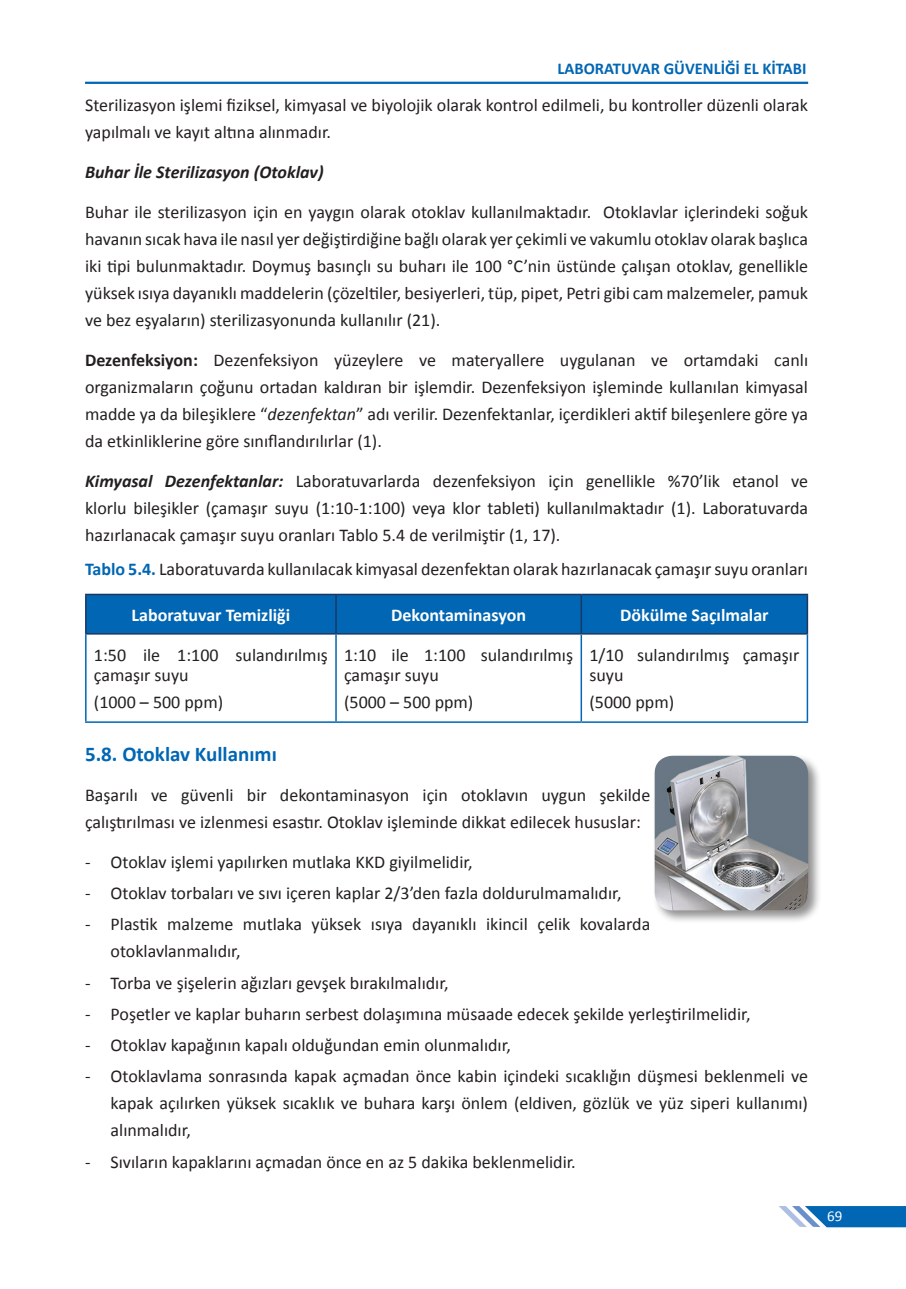
<style>
.page{position:relative;width:906px;height:1289px;background:#fff}
.page>*{position:absolute;margin:0;border:0;box-sizing:border-box;transform-origin:0 0}
.t1{font:700 21px "Calibri";color:#0166b3}
.t2{font:18px/27px "Calibri";color:#231f20}
.t3{font:700 18px "Calibri";color:#fff}
.t4{font:italic 700 18px "Calibri";color:#231f20}
.t5{font:700 16.5px "Calibri";color:#0166b3}
.t6{font:15px "Calibri";color:#fff}
.s1{font-weight:700}
.s2{font-style:italic}
.s3{font-weight:700;font-style:italic}
.s4{font-weight:700;color:#0166b3}
</style>
<div class="page">
<svg style="left:779px;top:1206px;width:127px;height:21px"></svg>
<hr style="left:85px;top:82px;width:723px;height:2px;background:#0166b3">
<div style="left:87px;top:595px;width:719px;height:38px;background:#0166b3"></div>
<hr style="left:85px;top:595px;width:2px;height:38px;background:#1a3763">
<hr style="left:335px;top:595px;width:2px;height:38px;background:#1a3763">
<hr style="left:580px;top:595px;width:2px;height:38px;background:#1a3763">
<hr style="left:806px;top:595px;width:2px;height:38px;background:#1a3763">
<hr style="left:85px;top:593px;width:251px;height:2px;background:#1a3763">
<hr style="left:336px;top:593px;width:245px;height:2px;background:#1a3763">
<hr style="left:581px;top:593px;width:227px;height:2px;background:#1a3763">
<hr style="left:85px;top:633px;width:251px;height:1px;background:#1a3763">
<hr style="left:336px;top:633px;width:245px;height:1px;background:#1a3763">
<hr style="left:581px;top:633px;width:227px;height:1px;background:#1a3763">
<hr style="left:85px;top:634px;width:2px;height:87px;background:#0166b3">
<hr style="left:85px;top:721px;width:251px;height:2px;background:#0166b3">
<hr style="left:335px;top:634px;width:2px;height:87px;background:#0166b3">
<hr style="left:580px;top:634px;width:2px;height:87px;background:#0166b3">
<hr style="left:806px;top:634px;width:2px;height:87px;background:#0166b3">
<hr style="left:336px;top:721px;width:245px;height:2px;background:#0166b3">
<hr style="left:581px;top:721px;width:227px;height:2px;background:#0166b3">
<div style="left:652px;top:753px;width:170px;height:171px;background:#231f20;opacity:.5"></div>
<img style="left:654px;top:755px;width:154px;height:155px">
<p class="t5" style="left:557px;top:58px;width:250px">LABORATUVAR GÜVENLİĞİ EL KİTABI</p>
<p class="t2" style="left:85px;top:92px;width:724px">Sterilizasyon işlemi fiziksel, kimyasal ve biyolojik olarak kontrol edilmeli, bu kontroller düzenli olarak yapılmalı ve kayıt altına alınmadır.</p>
<p class="t4" style="left:85px;top:161px;width:240px">Buhar İle Sterilizasyon (Otoklav)</p>
<p class="t2" style="left:85px;top:198px;width:724px;text-align:justify">Buhar ile sterilizasyon için en yaygın olarak otoklav kullanılmaktadır. Otoklavlar içlerindeki soğuk havanın sıcak hava ile nasıl yer değiştirdiğine bağlı olarak yer çekimli ve vakumlu otoklav olarak başlıca iki tipi bulunmaktadır. Doymuş basınçlı su buharı ile 100 °C’nin üstünde çalışan otoklav, genellikle yüksek ısıya dayanıklı maddelerin (çözeltiler, besiyerleri, tüp, pipet, Petri gibi cam malzemeler, pamuk ve bez eşyaların) sterilizasyonunda kullanılır (21).</p>
<p class="t2" style="left:85px;top:346px;width:724px;text-align:justify"><span class="s1">Dezenfeksiyon:</span> Dezenfeksiyon yüzeylere ve materyallere uygulanan ve ortamdaki canlı organizmaların çoğunu ortadan kaldıran bir işlemdir. Dezenfeksiyon işleminde kullanılan kimyasal madde ya da bileşiklere “<span class="s2">dezenfektan</span>” adı verilir. Dezenfektanlar, içerdikleri aktif bileşenlere göre ya da etkinliklerine göre sınıflandırılırlar (1).</p>
<p class="t2" style="left:85px;top:467px;width:724px;text-align:justify"><span class="s3">Kimyasal Dezenfektanlar:</span> Laboratuvarlarda dezenfeksiyon için genellikle %70’lik etanol ve klorlu bileşikler (çamaşır suyu (1:10-1:100) veya klor tableti) kullanılmaktadır (1). Laboratuvarda hazırlanacak çamaşır suyu oranları Tablo 5.4 de verilmiştir (1, 17).</p>
<p class="t2" style="left:85px;top:555px;width:724px"><span class="s4">Tablo 5.4.</span> Laboratuvarda kullanılacak kimyasal dezenfektan olarak hazırlanacak çamaşır suyu oranları</p>
<p class="t3" style="left:132px;top:603px;width:160px">Laboratuvar Temizliği</p>
<p class="t3" style="left:391px;top:603px;width:136px">Dekontaminasyon</p>
<p class="t3" style="left:620px;top:603px;width:150px">Dökülme Saçılmalar</p>
<p class="t2" style="left:94px;top:645px;width:235px;line-height:19.8px">1:50 ile 1:100 sulandırılmış çamaşır suyu</p>
<p class="t2" style="left:94px;top:688px;width:131px">(1000 – 500 ppm)</p>
<p class="t2" style="left:589px;top:645px;width:211px;line-height:19.8px">1/10 sulandırılmış çamaşır suyu</p>
<p class="t2" style="left:589px;top:688px;width:86px">(5000 ppm)</p>
<p class="t2" style="left:344px;top:645px;width:230px;line-height:19.8px">1:10 ile 1:100 sulandırılmış çamaşır suyu</p>
<p class="t2" style="left:344px;top:688px;width:131px">(5000 – 500 ppm)</p>
<p class="t1" style="left:85px;top:740px;width:193px">5.8. Otoklav Kullanımı</p>
<p class="t2" style="left:85px;top:781px;width:567px">Başarılı ve güvenli bir dekontaminasyon için otoklavın uygun şekilde çalıştırılması ve izlenmesi esastır. Otoklav işleminde dikkat edilecek hususlar:</p>
<p class="t2" style="left:85px;top:848px;width:389px">- Otoklav işlemi yapılırken mutlaka KKD giyilmelidir,</p>
<p class="t2" style="left:85px;top:879px;width:538px">- Otoklav torbaları ve sıvı içeren kaplar 2/3’den fazla doldurulmamalıdır,</p>
<p class="t2" style="left:111px;top:910px;width:541px;text-indent:-26px">- Plastik malzeme mutlaka yüksek ısıya dayanıklı ikincil çelik kovalarda otoklavlanmalıdır,</p>
<p class="t2" style="left:85px;top:969px;width:365px">- Torba ve şişelerin ağızları gevşek bırakılmalıdır,</p>
<p class="t2" style="left:85px;top:1000px;width:667px">- Poşetler ve kaplar buharın serbest dolaşımına müsaade edecek şekilde yerleştirilmelidir,</p>
<p class="t2" style="left:85px;top:1031px;width:427px">- Otoklav kapağının kapalı olduğundan emin olunmalıdır,</p>
<p class="t2" style="left:111px;top:1062px;width:699px;text-align:justify;text-indent:-26px">- Otoklavlama sonrasında kapak açmadan önce kabin içindeki sıcaklığın düşmesi beklenmeli ve kapak açılırken yüksek sıcaklık ve buhara karşı önlem (eldiven, gözlük ve yüz siperi kullanımı) alınmalıdır,</p>
<p class="t2" style="left:85px;top:1148px;width:492px">- Sıvıların kapaklarını açmadan önce en az 5 dakika beklenmelidir.</p>
<p class="t6" style="left:827px;top:1206px;width:17px">69</p>
</div>
